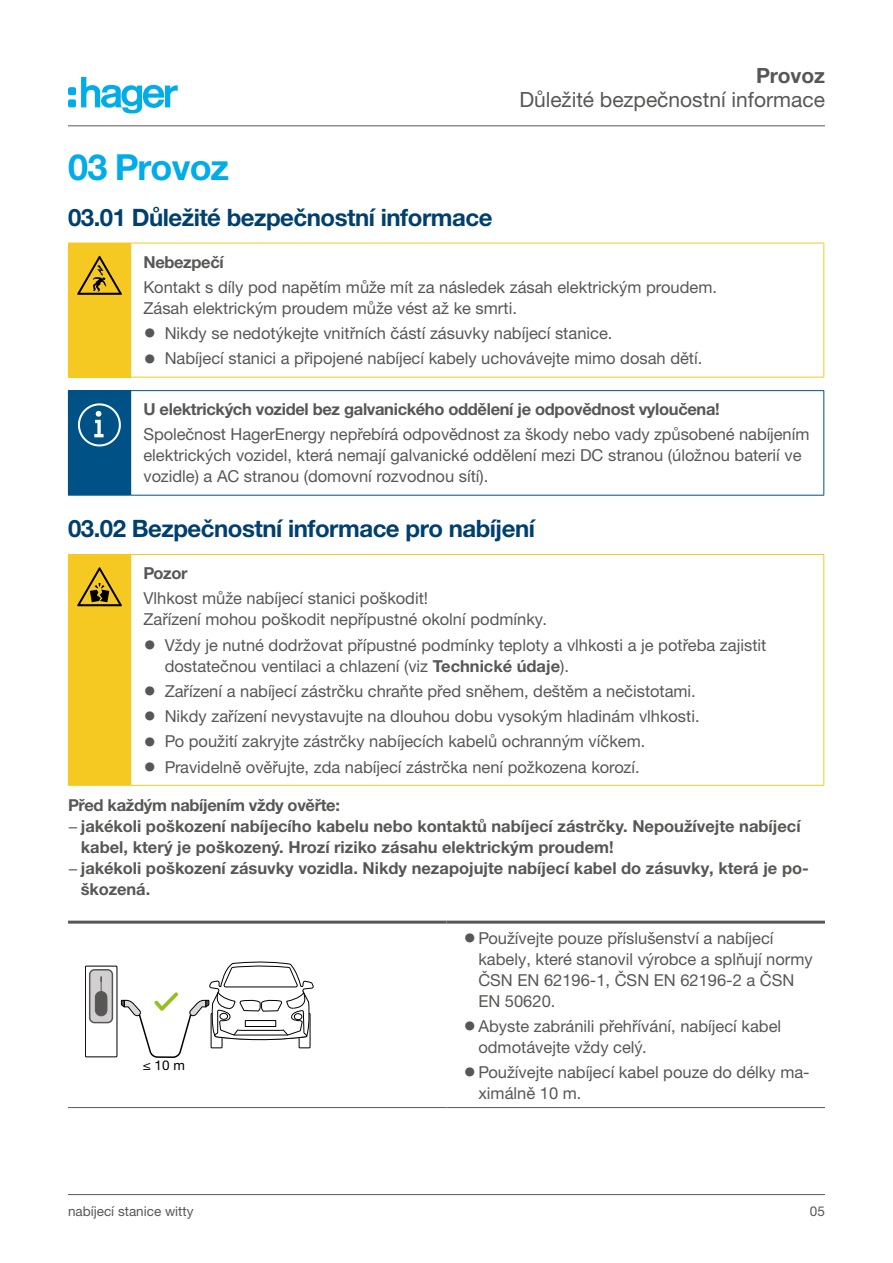
<style>
.page{position:relative;width:893px;height:1263px;background:#fff}
.page>*{position:absolute;margin:0;border:0;box-sizing:border-box;transform-origin:0 0}
.t1{font:700 36px "Helvetica Neue LTW1 G";letter-spacing:-.025em;color:#00ace9}
.t2{font:700 24px "Helvetica Neue LTW1 G";letter-spacing:-.02em;color:#00406f}
.t3{font:21px "Helvetica Neue LTW1 G";color:#575756}
.t4{font:700 21px "Helvetica Neue LTW1 G";letter-spacing:-.01em;color:#575756}
.t5{font:16.5px/21px "Helvetica Neue LTW1 G";color:#575756}
.t6{font:700 16.5px "Helvetica Neue LTW1 G";color:#575756}
.t7{font:700 16.5px "Helvetica Neue LTW1 G";letter-spacing:-.02em;color:#575756}
.t8{font:13.5px "Helvetica Neue LTW1 G";color:#575756}
.t9{font:13.5px "Helvetica Neue LTW1 G";color:#000}
.s1{font-size:25.5px}
.s2{font-weight:700}
.s3{font-weight:400}
</style>
<div class="page">
<hr style="left:68px;top:125px;width:757px;height:1px;background:#575756">
<hr style="left:68px;top:1194px;width:757px;height:1px;background:#575756">
<div style="left:68px;top:243px;width:63px;height:134px;background:#f5c921"></div>
<hr style="left:68px;top:377px;width:63px;height:1px;background:#f5c921">
<hr style="left:131px;top:243px;width:693px;height:1px;background:#f5c921">
<hr style="left:823px;top:243px;width:1px;height:134px;background:#f5c921">
<hr style="left:131px;top:377px;width:693px;height:1px;background:#f5c921">
<svg style="left:77px;top:256px;width:45px;height:39px"></svg>
<div style="left:68px;top:391px;width:63px;height:104px;background:#005185"></div>
<hr style="left:68px;top:390px;width:63px;height:1px;background:#005185">
<hr style="left:131px;top:390px;width:693px;height:1px;background:#005185">
<hr style="left:823px;top:391px;width:1px;height:104px;background:#005185">
<hr style="left:68px;top:495px;width:63px;height:1px;background:#005185">
<hr style="left:131px;top:495px;width:693px;height:1px;background:#005185">
<svg style="left:78px;top:403px;width:43px;height:43px"></svg>
<div style="left:68px;top:554px;width:63px;height:231px;background:#f5c921"></div>
<hr style="left:68px;top:785px;width:63px;height:1px;background:#f5c921">
<hr style="left:131px;top:554px;width:693px;height:1px;background:#f5c921">
<hr style="left:823px;top:555px;width:1px;height:230px;background:#f5c921">
<hr style="left:131px;top:785px;width:693px;height:1px;background:#f5c921">
<svg style="left:77px;top:567px;width:45px;height:39px"></svg>
<hr style="left:68px;top:921px;width:378px;height:3px;background:#575756">
<hr style="left:446px;top:921px;width:379px;height:3px;background:#575756">
<hr style="left:68px;top:1107px;width:378px;height:1px;background:#575756">
<hr style="left:446px;top:1107px;width:379px;height:1px;background:#575756">
<div style="left:85px;top:966px;width:32px;height:91px;border:1px solid #000"></div>
<div style="left:90px;top:970px;width:22px;height:52px;background:#d1cfcf;border-radius:5px"></div>
<div style="left:89px;top:969px;width:24px;height:54px;border:2px solid #575756;border-radius:5px"></div>
<svg style="left:100px;top:977px;width:2px;height:14px"></svg>
<div style="left:95px;top:991px;width:12px;height:25px;background:#575756;border-radius:6px"></div>
<div style="left:95px;top:991px;width:12px;height:25px;border:1px solid #575756;border-radius:6px"></div>
<svg style="left:121px;top:962px;width:193px;height:96px"></svg>
<svg style="left:68px;top:77px;width:110px;height:36px"></svg>
<p class="t4" style="left:756px;top:63px;width:70px">Provoz</p>
<p class="t3" style="left:519px;top:87px;width:307px">Důležité bezpečnostní informace</p>
<h1 class="t1" style="left:68px;top:145px;width:163px">03 Provoz</h1>
<h2 class="t2" style="left:68px;top:202px;width:426px">03.01 Důležité bezpečnostní informace</h2>
<p class="t7" style="left:143px;top:252px;width:82px">Nebezpečí</p>
<p class="t5" style="left:143px;top:276px;width:575px">Kontakt s díly pod napětím může mít za následek zásah elektrickým proudem.<br>Zásah elektrickým proudem může vést až ke smrti.</p>
<p class="t5" style="left:143px;top:323px;width:471px"><span class="s1">•</span> Nikdy se nedotýkejte vnitřních částí zásuvky nabíjecí stanice.</p>
<p class="t5" style="left:143px;top:348px;width:560px"><span class="s1">•</span> Nabíjecí stanici a připojené nabíjecí kabely uchovávejte mimo dosah dětí.</p>
<p class="t7" style="left:143px;top:399px;width:578px">U elektrických vozidel bez galvanického oddělení je odpovědnost vyloučena!</p>
<p class="t5" style="left:143px;top:424px;width:667px">Společnost HagerEnergy nepřebírá odpovědnost za škody nebo vady způsobené nabíjením elektrických vozidel, která nemají galvanické oddělení mezi DC stranou (úložnou baterií ve vozidle) a AC stranou (domovní rozvodnou sítí).</p>
<h2 class="t2" style="left:68px;top:514px;width:469px">03.02 Bezpečnostní informace pro nabíjení</h2>
<p class="t6" style="left:143px;top:563px;width:46px">Pozor</p>
<p class="t5" style="left:143px;top:588px;width:405px">Vlhkost může nabíjecí stanici poškodit!<br>Zařízení mohou poškodit nepřípustné okolní podmínky.</p>
<p class="t5" style="left:165px;top:634px;width:603px;text-indent:-21px"><span class="s1">•</span> Vždy je nutné dodržovat přípustné podmínky teploty a vlhkosti a je potřeba zajistit dostatečnou ventilaci a chlazení (viz <span class="s2">Technické údaje</span>).</p>
<p class="t5" style="left:143px;top:680px;width:554px"><span class="s1">•</span> Zařízení a nabíjecí zástrčku chraňte před sněhem, deštěm a nečistotami.</p>
<p class="t5" style="left:143px;top:706px;width:558px"><span class="s1">•</span> Nikdy zařízení nevystavujte na dlouhou dobu vysokým hladinám vlhkosti.</p>
<p class="t5" style="left:143px;top:731px;width:503px"><span class="s1">•</span> Po použití zakryjte zástrčky nabíjecích kabelů ochranným víčkem.</p>
<p class="t5" style="left:143px;top:756px;width:498px"><span class="s1">•</span> Pravidelně ověřujte, zda nabíjecí zástrčka není požkozena korozí.</p>
<p class="t7" style="left:68px;top:795px;width:273px">Před každým nabíjením vždy ověřte:</p>
<p class="t6" style="left:68px;top:816px;width:734px"><span class="s3">−</span> jakékoli poškození nabíjecího kabelu nebo kontaktů nabíjecí zástrčky. Nepoužívejte nabíjecí</p>
<p class="t6" style="left:81px;top:837px;width:534px">kabel, který je poškozený. Hrozí riziko zásahu elektrickým proudem!</p>
<p class="t6" style="left:68px;top:858px;width:742px"><span class="s3">−</span> jakékoli poškození zásuvky vozidla. Nikdy nezapojujte nabíjecí kabel do zásuvky, která je po-</p>
<p class="t6" style="left:81px;top:879px;width:71px">škozená.</p>
<p class="t9" style="left:143px;top:1057px;width:44px">≤ 10 m</p>
<p class="t8" style="left:68px;top:1203px;width:127px">nabíjecí stanice witty</p>
<p class="t5" style="left:478px;top:927px;width:336px;text-indent:-15px"><span class="s1">•</span>Používejte pouze příslušenství a nabíjecí kabely, které stanovil výrobce a splňují normy ČSN EN 62196-1, ČSN EN 62196-2 a ČSN EN 50620.</p>
<p class="t5" style="left:478px;top:1015px;width:304px;text-indent:-15px"><span class="s1">•</span>Abyste zabránili přehřívání, nabíjecí kabel odmotávejte vždy celý.</p>
<p class="t5" style="left:478px;top:1061px;width:333px;text-indent:-15px"><span class="s1">•</span>Používejte nabíjecí kabel pouze do délky ma&shy;ximálně 10 m.</p>
<p class="t8" style="left:810px;top:1203px;width:17px">05</p>
</div>
